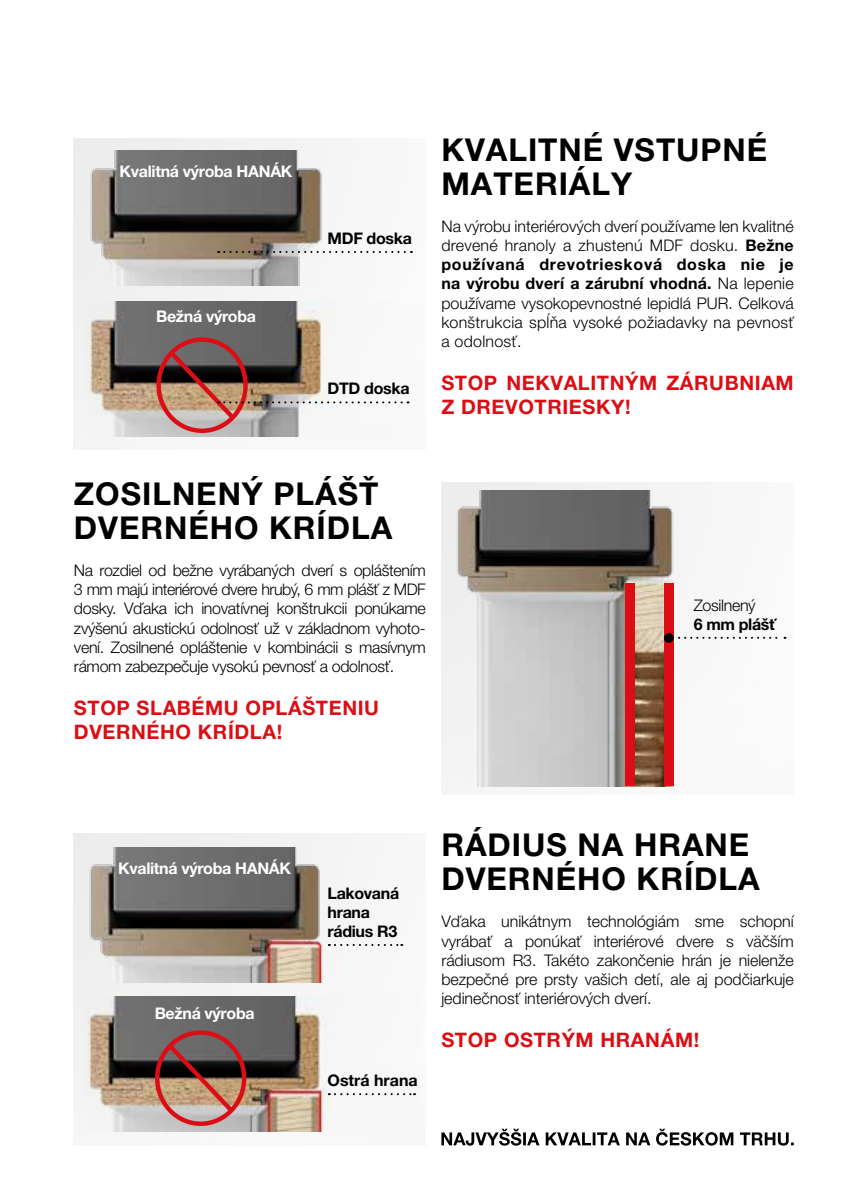
<style>
.page{position:relative;width:842px;height:1191px;background:#fff}
.page>*{position:absolute;margin:0;border:0;box-sizing:border-box;transform-origin:0 0}
.t1{font:700 31.6px/34px "Helvetica Neue LT Pro";letter-spacing:.03em;color:#000}
.t2{font:700 20px/24px "Helvetica Neue LT Pro";letter-spacing:.03em;color:#db0e15}
.t3{font:300 16px/19.2px "Helvetica Neue LT Pro";letter-spacing:-.005em;color:#000;text-align:justify}
.t4{font:700 16px "Helvetica Neue LT Pro";letter-spacing:-.02em;color:#fff}
.t5{font:700 16px/19.2px "Helvetica Neue LT Pro";letter-spacing:-.02em;color:#000}
.t6{font:700 16px "Helvetica Neue LT Pro";color:#000}
.s1{font-weight:700}
</style>
<div class="page">
<div style="left:74px;top:138px;width:261px;height:312px;background:#f2f2f2"></div>
<img style="left:86px;top:151px;width:327px;height:135px">
<img style="left:86px;top:301px;width:324px;height:135px">
<div style="left:156px;top:337px;width:92px;height:96px;border:4px solid #db0e15;border-radius:50%"></div>
<svg style="left:218px;top:251px;width:194px;height:2px"></svg>
<svg style="left:165px;top:346px;width:243px;height:78px"></svg>
<div style="left:74px;top:833px;width:287px;height:299px;background:#f1f1f1"></div>
<img style="left:84px;top:847px;width:320px;height:135px">
<img style="left:84px;top:996px;width:332px;height:135px">
<div style="left:155px;top:1030px;width:91px;height:96px;border:4px solid #db0e15;border-radius:50%"></div>
<svg style="left:164px;top:1039px;width:74px;height:78px;background:#8b665b"></svg>
<svg style="left:329px;top:944px;width:73px;height:2px"></svg>
<svg style="left:329px;top:1093px;width:86px;height:2px"></svg>
<img style="left:441px;top:482px;width:346px;height:312px">
<img style="left:452px;top:490px;width:234px;height:296px">
<div style="left:625px;top:583px;width:9px;height:203px;background:#db0e15"></div>
<div style="left:664px;top:583px;width:9px;height:203px;background:#db0e15"></div>
<svg style="left:673px;top:635px;width:112px;height:6px"></svg>
<div style="left:664px;top:633px;width:10px;height:10px;border:4px solid #000;border-radius:50%"></div>
<svg style="left:441px;top:1128px;width:353px;height:17px"></svg>
<p class="t4" style="left:120px;top:162px;width:174px">Kvalitná výroba HANÁK</p>
<p class="t4" style="left:156px;top:306px;width:101px">Bežná výroba</p>
<p class="t5" style="left:328px;top:228px;width:86px">MDF doska</p>
<p class="t5" style="left:328px;top:379px;width:83px">DTD doska</p>
<h1 class="t1" style="left:441px;top:131px;width:327px">KVALITNÉ VSTUPNÉ<br>MATERIÁLY</h1>
<p class="t3" style="left:441px;top:216px;width:354px">Na výrobu interiérových dverí používame len kvalitné drevené hranoly a zhustenú MDF dosku. <span class="s1">Bežne používaná drevotriesková doska nie je na výrobu dverí a zárubní vhodná.</span> Na lepenie používame vysokopevnostné lepidlá PUR. Celková konštrukcia spĺňa vysoké požiadavky na pevnosť a odolnosť.</p>
<p class="t2" style="left:441px;top:370px;width:354px">STOP NEKVALITNÝM ZÁRUBNIAM<br>Z DREVOTRIESKY!</p>
<h1 class="t1" style="left:74px;top:476px;width:320px">ZOSILNENÝ PLÁŠŤ<br>DVERNÉHO KRÍDLA</h1>
<p class="t3" style="left:74px;top:560px;width:353px">Na rozdiel od bežne vyrábaných dverí s opláštením 3 mm majú interiérové dvere hrubý, 6 mm plášť z MDF dosky. Vďaka ich inovatívnej konštrukcii ponúkame zvýšenú akustickú odolnosť už v základnom vyhoto&shy;vení. Zosilnené opláštenie v kombinácii s masívnym rámom zabezpečuje vysokú pevnosť a odolnosť.</p>
<p class="t2" style="left:74px;top:695px;width:307px">STOP SLABÉMU OPLÁŠTENIU<br>DVERNÉHO KRÍDLA!</p>
<p class="t3" style="left:694px;top:595px;width:64px">Zosilnený</p>
<p class="t5" style="left:694px;top:614px;width:84px">6 mm plášť</p>
<p class="t4" style="left:118px;top:858px;width:174px">Kvalitná výroba HANÁK</p>
<p class="t4" style="left:155px;top:1003px;width:101px">Bežná výroba</p>
<p class="t5" style="left:328px;top:883px;width:73px">Lakovaná hrana rádius R3</p>
<p class="t6" style="left:328px;top:1070px;width:92px">Ostrá hrana</p>
<h1 class="t1" style="left:441px;top:827px;width:320px">RÁDIUS NA HRANE<br>DVERNÉHO KRÍDLA</h1>
<p class="t3" style="left:441px;top:911px;width:354px">Vďaka unikátnym technológiám sme schopní vyrábať a ponúkať interiérové dvere s väčším rádiusom R3. Takéto zakončenie hrán je nielenže bezpečné pre prsty vašich detí, ale aj podčiarkuje jedinečnosť interiérových dverí.</p>
<p class="t2" style="left:441px;top:1028px;width:259px">STOP OSTRÝM HRANÁM!</p>
</div>
